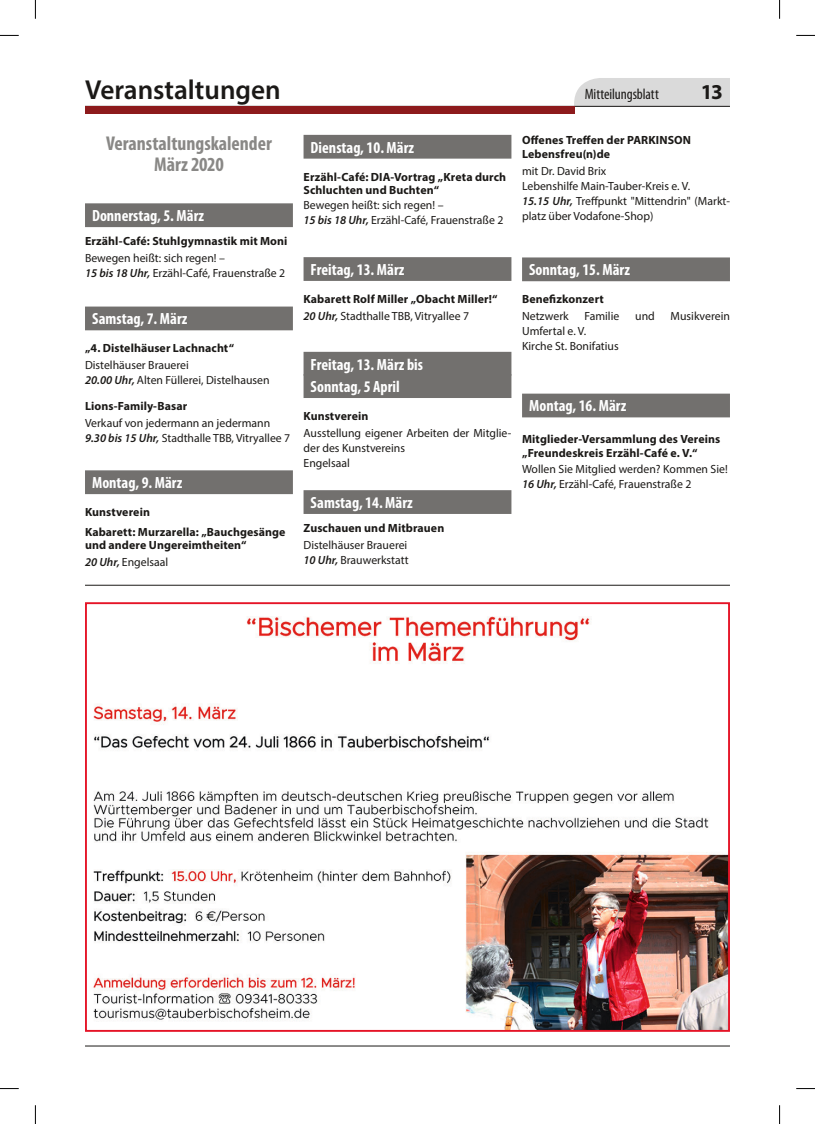
<style>
.page{position:relative;width:815px;height:1124px;background:#fff}
.page>*{position:absolute;margin:0;border:0;box-sizing:border-box;transform-origin:0 0}
.t1{font:600 27.5px "Myriad Pro";color:#1b1917}
.t2{font:700 21.25px "Myriad Pro";color:#1b1917}
.t3{font:700 condensed 20px/21.2px "Myriad Pro";color:#898886;text-align:center}
.t4{font:700 condensed 16.25px/22.4px "Myriad Pro";color:#fff}
.t5{font:condensed 15px "Myriad Pro";letter-spacing:-.005em;color:#1b1917}
.t6{font:11.88px/15px "Myriad Pro";color:#1b1917}
.t7{font:700 11.88px/13.8px "Myriad Pro";letter-spacing:.01em;color:#1b1917}
.s1{font-weight:600;font-style:italic}
.s2{font-weight:400}
</style>
<div class="page">
<hr style="left:85px;top:1045px;width:645px;height:1px;background:#1b1917">
<svg style="left:85px;top:78px;width:645px;height:35px"></svg>
<img style="left:93px;top:616px;width:634px;height:412px">
<div style="left:85px;top:602px;width:645px;height:429px;border:2px solid #e51427"></div>
<div style="left:85px;top:203px;width:208px;height:24px;background:#72706e"></div>
<div style="left:85px;top:306px;width:208px;height:24px;background:#72706e"></div>
<div style="left:85px;top:470px;width:208px;height:24px;background:#72706e"></div>
<div style="left:304px;top:135px;width:207px;height:24px;background:#72706e"></div>
<div style="left:304px;top:257px;width:207px;height:24px;background:#72706e"></div>
<div style="left:304px;top:352px;width:207px;height:23px;background:#72706e"></div>
<div style="left:304px;top:374px;width:207px;height:24px;background:#72706e"></div>
<div style="left:304px;top:490px;width:207px;height:24px;background:#72706e"></div>
<div style="left:522px;top:257px;width:208px;height:24px;background:#72706e"></div>
<div style="left:522px;top:393px;width:208px;height:24px;background:#72706e"></div>
<hr style="left:85px;top:585px;width:645px;height:1px;background:#1b1917">
<svg style="left:0;top:35px;width:19px;height:1px"></svg>
<svg style="left:796px;top:35px;width:19px;height:1px"></svg>
<svg style="left:0;top:1088px;width:19px;height:1px"></svg>
<svg style="left:796px;top:1088px;width:19px;height:1px"></svg>
<svg style="left:35px;top:0;width:1px;height:19px"></svg>
<svg style="left:35px;top:1105px;width:1px;height:18px"></svg>
<svg style="left:779px;top:0;width:1px;height:19px"></svg>
<svg style="left:779px;top:1105px;width:1px;height:18px"></svg>
<h1 class="t1" style="left:85px;top:72px;width:197px">Veranstaltungen</h1>
<p class="t5" style="left:585px;top:85px;width:76px">Mitteilungsblatt</p>
<h2 class="t2" style="left:701px;top:78px;width:24px">13</h2>
<h3 class="t3" style="left:106px;top:132px;width:167px">Veranstaltungskalender<br>März 2020</h3>
<h3 class="t4" style="left:92px;top:204px;width:114px">Donnerstag, 5. März</h3>
<p class="t7" style="left:85px;top:234px;width:204px">Erzähl-Café: Stuhlgymnastik mit Moni</p>
<p class="t6" style="left:85px;top:250px;width:202px">Bewegen heißt: sich regen! –<br><span class="s1">15 bis 18 Uhr,</span> Erzähl-Café, Frauenstraße 2</p>
<h3 class="t4" style="left:92px;top:307px;width:97px">Samstag, 7. März</h3>
<p class="t7" style="left:85px;top:341px;width:151px">„4. Distelhäuser Lachnacht“</p>
<p class="t6" style="left:85px;top:357px;width:186px">Distelhäuser Brauerei<br><span class="s1">20.00 Uhr,</span> Alten Füllerei, Distelhausen</p>
<p class="t7" style="left:85px;top:398px;width:104px">Lions-Family-Basar</p>
<p class="t6" style="left:85px;top:415px;width:207px">Verkauf von jedermann an jedermann<br><span class="s1">9.30 bis 15 Uhr,</span> Stadthalle TBB, Vitryallee 7</p>
<h3 class="t4" style="left:92px;top:471px;width:92px">Montag, 9. März</h3>
<p class="t7" style="left:85px;top:501px;width:202px;line-height:19.6px">Kunstverein<br>Kabarett: Murzarella: „Bauchgesänge</p>
<p class="t7" style="left:85px;top:536px;width:163px;line-height:16.8px">und andere Ungereimtheiten“<br><span class="s1">20 Uhr,</span> <span class="s2">Engelsaal</span></p>
<p class="t7" style="left:522px;top:133px;width:170px">Offenes Treffen der PARKINSON<br>Lebensfreu(n)de</p>
<p class="t6" style="left:522px;top:163px;width:209px">mit Dr. David Brix<br>Lebenshilfe Main-Tauber-Kreis e. V.<br><span class="s1">15.15 Uhr,</span> Treffpunkt "Mittendrin" (Markt&shy;platz über Vodafone-Shop)</p>
<h3 class="t4" style="left:311px;top:136px;width:105px">Dienstag, 10. März</h3>
<p class="t7" style="left:304px;top:169px;width:204px">Erzähl-Café: DIA-Vortrag „Kreta durch<br>Schluchten und Buchten“</p>
<p class="t6" style="left:304px;top:197px;width:201px">Bewegen heißt: sich regen! –<br><span class="s1">15 bis 18 Uhr,</span> Erzähl-Café, Frauenstraße 2</p>
<h3 class="t4" style="left:311px;top:258px;width:95px">Freitag, 13. März</h3>
<p class="t7" style="left:304px;top:290px;width:195px;line-height:16.8px">Kabarett Rolf Miller „Obacht Miller!“<br><span class="s1">20 Uhr,</span> <span class="s2">Stadthalle TBB, Vitryallee 7</span></p>
<h3 class="t4" style="left:311px;top:352px;width:114px">Freitag, 13. März bis<br>Sonntag, 5 April</h3>
<p class="t7" style="left:304px;top:408px;width:66px">Kunstverein</p>
<p class="t6" style="left:304px;top:425px;width:209px">Ausstellung eigener Arbeiten der Mitglie&shy;der des Kunstvereins<br>Engelsaal</p>
<h3 class="t4" style="left:311px;top:491px;width:104px">Samstag, 14. März</h3>
<p class="t7" style="left:304px;top:521px;width:142px">Zuschauen und Mitbrauen</p>
<p class="t6" style="left:304px;top:537px;width:107px">Distelhäuser Brauerei<br><span class="s1">10 Uhr,</span> Brauwerkstatt</p>
<h3 class="t4" style="left:529px;top:258px;width:102px">Sonntag, 15. März</h3>
<p class="t7" style="left:522px;top:292px;width:83px">Benefizkonzert</p>
<p class="t6" style="left:522px;top:308px;width:48px">Netzwerk</p>
<p class="t6" style="left:584px;top:308px;width:36px">Familie</p>
<p class="t6" style="left:635px;top:308px;width:21px">und</p>
<p class="t6" style="left:671px;top:308px;width:61px">Musikverein</p>
<p class="t6" style="left:522px;top:323px;width:98px">Umfertal e. V.<br>Kirche St. Bonifatius</p>
<h3 class="t4" style="left:529px;top:394px;width:99px">Montag, 16. März</h3>
<p class="t7" style="left:522px;top:431px;width:200px">Mitglieder-Versammlung des Vereins „Freundeskreis Erzähl-Café e. V.“</p>
<p class="t6" style="left:522px;top:461px;width:207px">Wollen Sie Mitglied werden? Kommen Sie!<br><span class="s1">16 Uhr,</span> Erzähl-Café, Frauenstraße 2</p>
</div>
